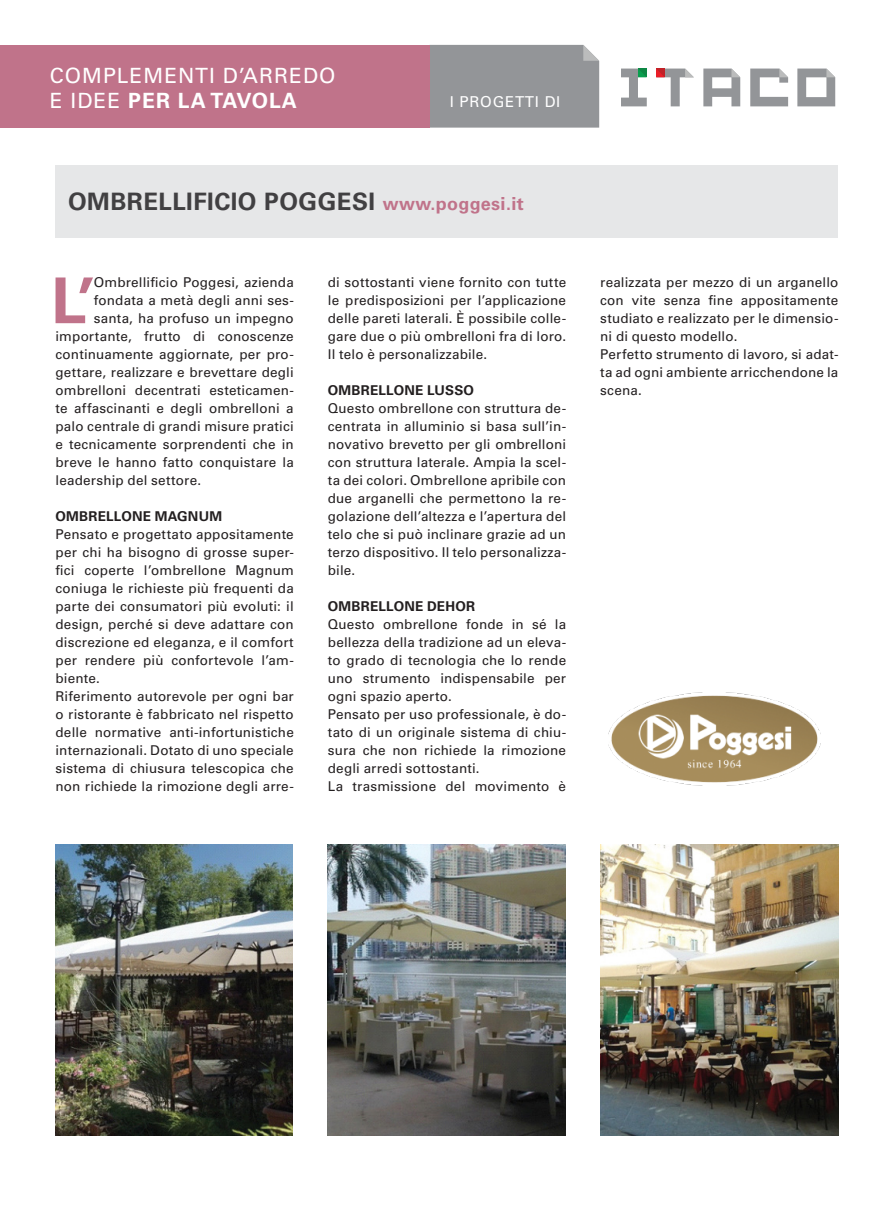
<style>
.page{position:relative;width:893px;height:1212px;background:#fff}
.page>*{position:absolute;margin:0;border:0;box-sizing:border-box;transform-origin:0 0}
.t1{font:700 63.3px "Univers LT Std";color:#c0738a}
.t2{font:700 24px "Univers LT Std";letter-spacing:.02em;color:#414042}
.t3{font:21px/25.5px "Univers LT Std";letter-spacing:.05em;color:#fff}
.t4{font:15px "Univers LT Std";letter-spacing:.05em;color:#fff}
.t5{font:13.5px/18px "Univers LT Std";letter-spacing:.01em;color:#231f20}
.t6{font:700 13.5px "Univers LT Std";letter-spacing:.015em;color:#231f20}
.s1{font-weight:700}
.s2{font-size:18px;color:#c0738a}
</style>
<div class="page">
<div style="left:429px;top:45px;width:170px;height:83px;background:#939598"></div>
<div style="left:0;top:45px;width:429px;height:83px;background:#c0738a"></div>
<svg style="left:621px;top:69px;width:26px;height:37px"></svg>
<svg style="left:656px;top:69px;width:38px;height:37px"></svg>
<svg style="left:703px;top:69px;width:37px;height:37px"></svg>
<svg style="left:750px;top:69px;width:38px;height:37px"></svg>
<svg style="left:797px;top:69px;width:38px;height:37px"></svg>
<div style="left:55px;top:165px;width:783px;height:72px;background:#e6e7e8"></div>
<img style="left:600px;top:845px;width:238px;height:290px">
<img style="left:55px;top:845px;width:237px;height:290px">
<img style="left:327px;top:845px;width:239px;height:290px">
<img style="left:608px;top:692px;width:213px;height:94px">
<h3 class="t3" style="left:50px;top:63px;width:287px">COMPLEMENTI D’ARREDO<br>E IDEE <span class="s1">PER LA TAVOLA</span></h3>
<p class="t4" style="left:450px;top:93px;width:112px">I PROGETTI DI</p>
<h2 class="t2" style="left:68px;top:187px;width:457px">OMBRELLIFICIO POGGESI <span class="s2">www.poggesi.it</span></h2>
<h1 class="t1" style="left:51px;top:264px;width:45px">L’</h1>
<p class="t5" style="left:94px;top:273px;width:202px">Ombrellificio Poggesi, azienda</p>
<p class="t5" style="left:94px;top:291px;width:202px">fondata a metà degli anni ses-</p>
<p class="t5" style="left:94px;top:309px;width:201px">santa, ha profuso un impegno</p>
<p class="t5" style="left:56px;top:327px;width:240px">importante, frutto di conoscenze</p>
<p class="t5" style="left:56px;top:345px;width:240px">continuamente aggiornate, per pro-</p>
<p class="t5" style="left:56px;top:363px;width:240px">gettare, realizzare e brevettare degli</p>
<p class="t5" style="left:56px;top:381px;width:240px">ombrelloni decentrati esteticamen-</p>
<p class="t5" style="left:56px;top:399px;width:240px">te affascinanti e degli ombrelloni a</p>
<p class="t5" style="left:56px;top:417px;width:240px">palo centrale di grandi misure pratici</p>
<p class="t5" style="left:56px;top:435px;width:240px">e tecnicamente sorprendenti che in</p>
<p class="t5" style="left:56px;top:453px;width:240px">breve le hanno fatto conquistare la</p>
<p class="t5" style="left:56px;top:471px;width:147px">leadership del settore.</p>
<p class="t6" style="left:56px;top:508px;width:168px">OMBRELLONE MAGNUM</p>
<p class="t5" style="left:56px;top:525px;width:240px">Pensato e progettato appositamente per chi ha bisogno di grosse super&shy;fici coperte l’ombrellone Magnum coniuga le richieste più frequenti da parte dei consumatori più evoluti: il design, perché si deve adattare con discrezione ed eleganza, e il comfort per rendere più confortevole l’am&shy;biente.<br>Riferimento autorevole per ogni bar o ristorante è fabbricato nel rispetto delle normative anti-infortunistiche internazionali. Dotato di uno speciale sistema di chiusura telescopica che non richiede la rimozione degli arre-</p>
<p class="t5" style="left:328px;top:273px;width:240px;text-align:justify">di sottostanti viene fornito con tutte le predisposizioni per l’applicazione delle pareti laterali. È possibile colle&shy;gare due o più ombrelloni fra di loro.<br>Il telo è personalizzabile.</p>
<p class="t6" style="left:328px;top:382px;width:148px">OMBRELLONE LUSSO</p>
<p class="t5" style="left:328px;top:399px;width:240px;text-align:justify">Questo ombrellone con struttura de&shy;centrata in alluminio si basa sull’in&shy;novativo brevetto per gli ombrelloni con struttura laterale. Ampia la scel&shy;ta dei colori. Ombrellone apribile con due arganelli che permettono la re&shy;golazione dell’altezza e l’apertura del telo che si può inclinare grazie ad un terzo dispositivo. Il telo personalizza&shy;bile.</p>
<p class="t6" style="left:328px;top:598px;width:149px">OMBRELLONE DEHOR</p>
<p class="t5" style="left:328px;top:615px;width:240px">Questo ombrellone fonde in sé la bellezza della tradizione ad un eleva&shy;to grado di tecnologia che lo rende uno strumento indispensabile per ogni spazio aperto.<br>Pensato per uso professionale, è do&shy;tato di un originale sistema di chiu&shy;sura che non richiede la rimozione degli arredi sottostanti.<br>La trasmissione del movimento è</p>
<p class="t5" style="left:600px;top:273px;width:240px">realizzata per mezzo di un arganello con vite senza fine appositamente studiato e realizzato per le dimensio&shy;ni di questo modello.<br>Perfetto strumento di lavoro, si adat&shy;ta ad ogni ambiente arricchendone la scena.</p>
</div>
